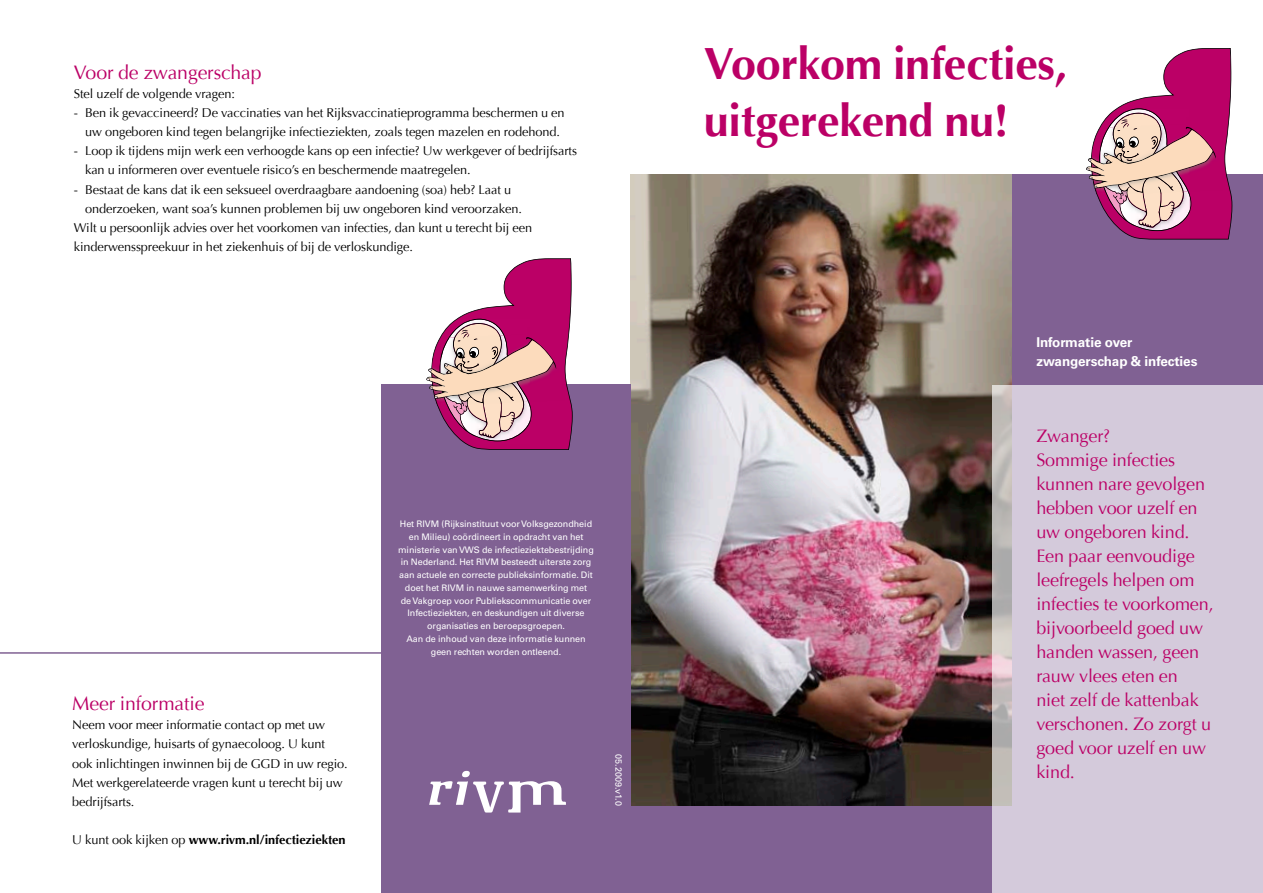
<style>
.page{position:relative;width:1263px;height:893px;background:#fff}
.page>*{position:absolute;margin:0;border:0;box-sizing:border-box;transform-origin:0 0}
.t1{font:700 45px/57.4px "Optima";letter-spacing:-.005em;color:#b06}
.t2{font:19.5px "Optima";letter-spacing:-.005em;color:#b06}
.t3{font:18px/24px "Optima";letter-spacing:-.005em;color:#b06}
.t4{font:700 13.5px/19.2px "Univers LT Std";letter-spacing:-.005em;color:#fff}
.t5{font:12.75px/19.2px "Optima";letter-spacing:-.005em;color:#000}
.t6{font:700 12.75px "Optima";letter-spacing:-.005em;color:#000}
.t7{font:9px/12.8px "Univers LT Std";letter-spacing:-.005em;color:#fff;text-align:center}
.s1{font-weight:400}
</style>
<div class="page">
<div style="left:630px;top:174px;width:633px;height:719px;background:#806193"></div>
<img style="left:630px;top:174px;width:381px;height:632px">
<div style="left:381px;top:385px;width:249px;height:508px;background:#806193"></div>
<svg style="left:1086px;top:48px;width:146px;height:192px"></svg>
<svg style="left:426px;top:258px;width:147px;height:192px"></svg>
<div style="left:992px;top:385px;width:271px;height:508px;background:#d4cadb"></div>
<svg style="left:429px;top:771px;width:137px;height:41px"></svg>
<hr style="left:0;top:652px;width:391px;height:2px;background:#806193">
<h2 class="t2" style="left:74px;top:61px;width:189px">Voor de zwangerschap</h2>
<p class="t5" style="left:74px;top:84px;width:163px">Stel uzelf de volgende vragen:</p>
<p class="t5" style="left:74px;top:103px;width:492px;text-align:center">- Ben ik gevaccineerd? De vaccinaties van het Rijksvaccinatieprogramma beschermen u en uw ongeboren kind tegen belangrijke infectieziekten, zoals tegen mazelen en rodehond.</p>
<p class="t5" style="left:85px;top:141px;width:493px;text-indent:-11px">- Loop ik tijdens mijn werk een verhoogde kans op een infectie? Uw werkgever of bedrijfsarts kan u informeren over eventuele risico’s en beschermende maatregelen.</p>
<p class="t5" style="left:74px;top:180px;width:439px">- Bestaat de kans dat ik een seksueel overdraagbare aandoening (soa) heb? Laat u</p>
<p class="t5" style="left:85px;top:199px;width:438px">onderzoeken, want soa’s kunnen problemen bij uw ongeboren kind veroorzaken.</p>
<p class="t5" style="left:74px;top:218px;width:460px">Wilt u persoonlijk advies over het voorkomen van infecties, dan kunt u terecht bij een</p>
<p class="t5" style="left:74px;top:237px;width:341px">kinderwensspreekuur in het ziekenhuis of bij de verloskundige.</p>
<h2 class="t2" style="left:72px;top:692px;width:134px">Meer informatie</h2>
<p class="t5" style="left:72px;top:715px;width:277px">Neem voor meer informatie contact op met uw verloskundige, huisarts of gynaecoloog. U kunt ook inlichtingen inwinnen bij de GGD in uw regio.<br>Met werkgerelateerde vragen kunt u terecht bij uw bedrijfsarts.</p>
<p class="t6" style="left:72px;top:832px;width:275px"><span class="s1">U kunt ook kijken op</span> www.rivm.nl/infectieziekten</p>
<p class="t7" style="left:398px;top:518px;width:197px">Het RIVM (Rijksinstituut voor Volksgezondheid en Milieu) coördineert in opdracht van het ministerie van VWS de infectieziektebestrijding in Nederland. Het RIVM besteedt uiterste zorg aan actuele en correcte publieksinformatie. Dit doet het RIVM in nauwe samenwerking met<br>de Vakgroep voor Publiekscommunicatie over Infectieziekten, en deskundigen uit diverse organisaties en beroepsgroepen.<br>Aan de inhoud van deze informatie kunnen geen rechten worden ontleend.</p>
<p class="t7" style="left:625px;top:754px;width:53px;rotate:90deg">05.2009.v1.0</p>
<h1 class="t1" style="left:704px;top:35px;width:365px">Voorkom infecties, uitgerekend nu!</h1>
<p class="t4" style="left:1036px;top:332px;width:163px">Informatie over zwangerschap &amp; infecties</p>
<p class="t3" style="left:1036px;top:424px;width:179px">Zwanger?<br>Sommige infecties kunnen nare gevolgen hebben voor uzelf en uw ongeboren kind.<br>Een paar eenvoudige leefregels helpen om infecties te voorkomen, bijvoorbeeld goed uw handen wassen, geen rauw vlees eten en<br>niet zelf de kattenbak verschonen. Zo zorgt u goed voor uzelf en uw kind.</p>
</div>
